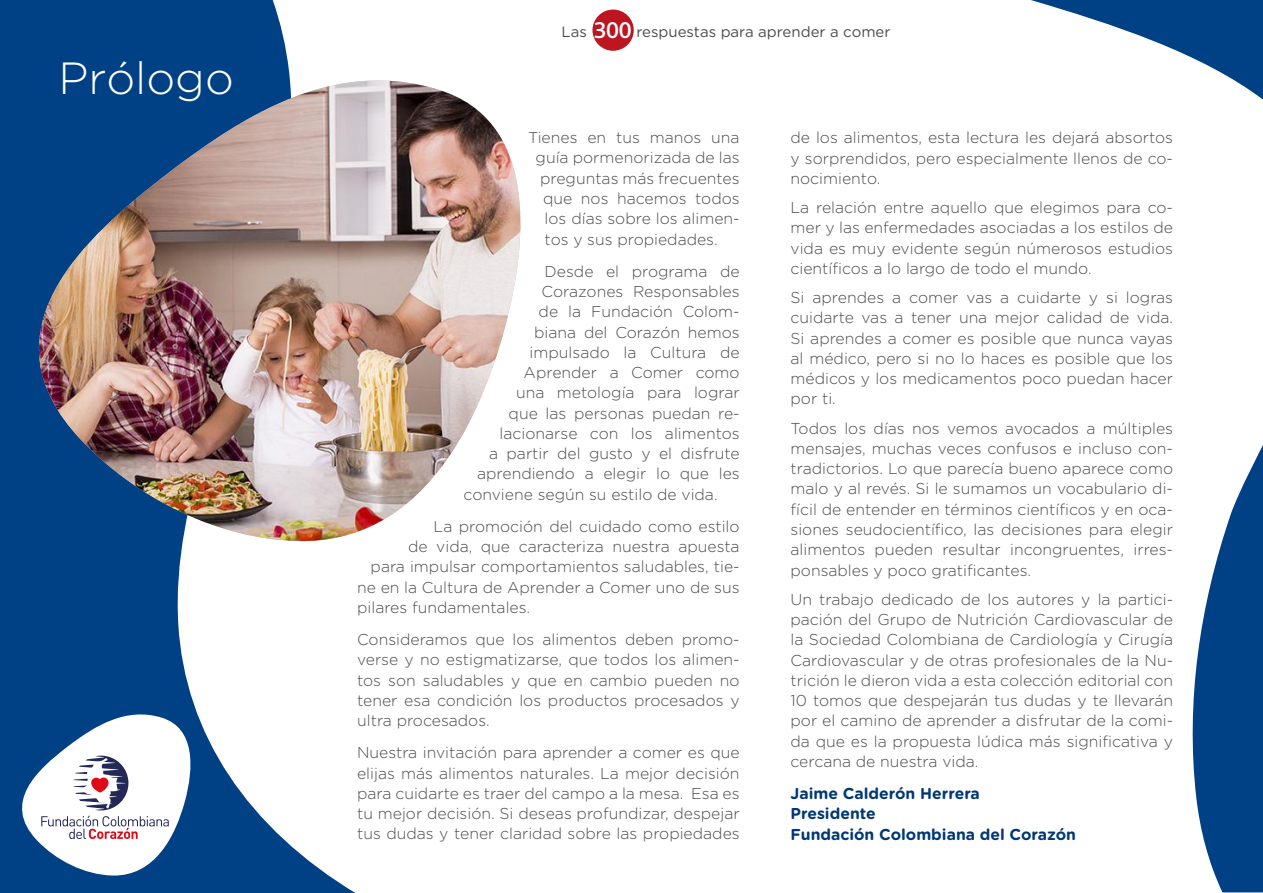
<style>
.page{position:relative;width:1263px;height:893px;background:#fff}
.page>*{position:absolute;margin:0;border:0;box-sizing:border-box;transform-origin:0 0}
.t1{font:300 45px "Gotham";color:#fff}
.t2{font:500 24px "Bliss Pro";color:#fff}
.t3{font:300 15.75px/20.2px "Gotham Rounded";color:#4c4c4c;text-align:justify}
.t4{font:700 15.75px/20.2px "Gotham Rounded";color:#003773}
.t5{font:15px "Gotham Rounded";color:#4c4c4c}
</style>
<div class="page">
<svg style="left:0;top:0;width:356px;height:893px;fill:#004085"></svg>
<svg style="left:1031px;top:0;width:232px;height:100px"></svg>
<svg style="left:1192px;top:445px;width:71px;height:447px"></svg>
<svg style="left:1px;top:707px;width:194px;height:169px"></svg>
<div style="left:592px;top:10px;width:42px;height:41px;background:#bc1621;border-radius:50%"></div>
<div style="left:0;top:58px;width:356px;height:485px;background:#004085"></div>
<img style="left:37px;top:80px;width:484px;height:463px">
<h1 class="t1" style="left:58px;top:54px;width:177px">Prólogo</h1>
<h2 class="t2" style="left:594px;top:15px;width:40px">300</h2>
<p class="t5" style="left:561px;top:21px;width:27px">Las</p>
<p class="t5" style="left:636px;top:21px;width:256px">respuestas para aprender a comer</p>
<p class="t3" style="left:528px;top:127px;width:213px">Tienes en tus manos una</p>
<p class="t3" style="left:536px;top:147px;width:206px">guía pormenorizada de las</p>
<p class="t3" style="left:540px;top:167px;width:201px">preguntas más frecuentes</p>
<p class="t3" style="left:543px;top:188px;width:198px">que nos hacemos todos</p>
<p class="t3" style="left:545px;top:208px;width:196px">los días sobre los alimen-</p>
<p class="t3" style="left:545px;top:228px;width:175px">tos y sus propiedades.</p>
<p class="t3" style="left:545px;top:260px;width:197px">Desde el programa de</p>
<p class="t3" style="left:542px;top:281px;width:200px">Corazones Responsables</p>
<p class="t3" style="left:539px;top:301px;width:203px">de la Fundación Colom-</p>
<p class="t3" style="left:534px;top:321px;width:207px">biana del Corazón hemos</p>
<p class="t3" style="left:530px;top:341px;width:212px">impulsado la Cultura de</p>
<p class="t3" style="left:524px;top:362px;width:218px">Aprender a Comer como</p>
<p class="t3" style="left:516px;top:382px;width:225px">una metología para lograr</p>
<p class="t3" style="left:509px;top:402px;width:233px">que las personas puedan re-</p>
<p class="t3" style="left:500px;top:422px;width:241px">lacionarse con los alimentos</p>
<p class="t3" style="left:489px;top:443px;width:252px">a partir del gusto y el disfrute</p>
<p class="t3" style="left:477px;top:463px;width:264px">aprendiendo a elegir lo que les</p>
<p class="t3" style="left:464px;top:483px;width:255px">conviene según su estilo de vida.</p>
<p class="t3" style="left:434px;top:515px;width:307px">La promoción del cuidado como estilo</p>
<p class="t3" style="left:408px;top:536px;width:333px">de vida, que caracteriza nuestra apuesta</p>
<p class="t3" style="left:371px;top:556px;width:370px">para impulsar comportamientos saludables, tie-</p>
<p class="t3" style="left:357px;top:576px;width:384px">ne en la Cultura de Aprender a Comer uno de sus</p>
<p class="t3" style="left:357px;top:596px;width:175px">pilares fundamentales.</p>
<p class="t3" style="left:357px;top:629px;width:384px">Consideramos que los alimentos deben promo&shy;verse y no estigmatizarse, que todos los alimen&shy;tos son saludables y que en cambio pueden no tener esa condición los productos procesados y ultra procesados.</p>
<p class="t3" style="left:357px;top:742px;width:384px">Nuestra invitación para aprender a comer es que elijas más alimentos naturales. La mejor decisión para cuidarte es traer del campo a la mesa. Esa es tu mejor decisión. Si deseas profundizar, despejar tus dudas y tener claridad sobre las propiedades</p>
<p class="t3" style="left:790px;top:127px;width:384px">de los alimentos, esta lectura les dejará absortos y sorprendidos, pero especialmente llenos de co&shy;nocimiento.</p>
<p class="t3" style="left:790px;top:197px;width:384px">La relación entre aquello que elegimos para co&shy;mer y las enfermedades asociadas a los estilos de vida es muy evidente según númerosos estudios científicos a lo largo de todo el mundo.</p>
<p class="t3" style="left:790px;top:287px;width:384px">Si aprendes a comer vas a cuidarte y si logras cuidarte vas a tener una mejor calidad de vida.<br>Si aprendes a comer es posible que nunca vayas al médico, pero si no lo haces es posible que los médicos y los medicamentos poco puedan hacer por ti.</p>
<p class="t3" style="left:790px;top:417px;width:384px">Todos los días nos vemos avocados a múltiples mensajes, muchas veces confusos e incluso con&shy;tradictorios. Lo que parecía bueno aparece como malo y al revés. Si le sumamos un vocabulario di&shy;fícil de entender en términos científicos y en oca&shy;siones seudocientífico, las decisiones para elegir alimentos pueden resultar incongruentes, irres&shy;ponsables y poco gratificantes.</p>
<p class="t3" style="left:790px;top:588px;width:384px">Un trabajo dedicado de los autores y la partici&shy;pación del Grupo de Nutrición Cardiovascular de la Sociedad Colombiana de Cardiología y Cirugía Cardiovascular y de otras profesionales de la Nu&shy;trición le dieron vida a esta colección editorial con 10 tomos que despejarán tus dudas y te llevarán por el camino de aprender a disfrutar de la comi&shy;da que es la propuesta lúdica más significativa y cercana de nuestra vida.</p>
<p class="t4" style="left:790px;top:783px;width:287px">Jaime Calderón Herrera<br>Presidente<br>Fundación Colombiana del Corazón</p>
</div>
